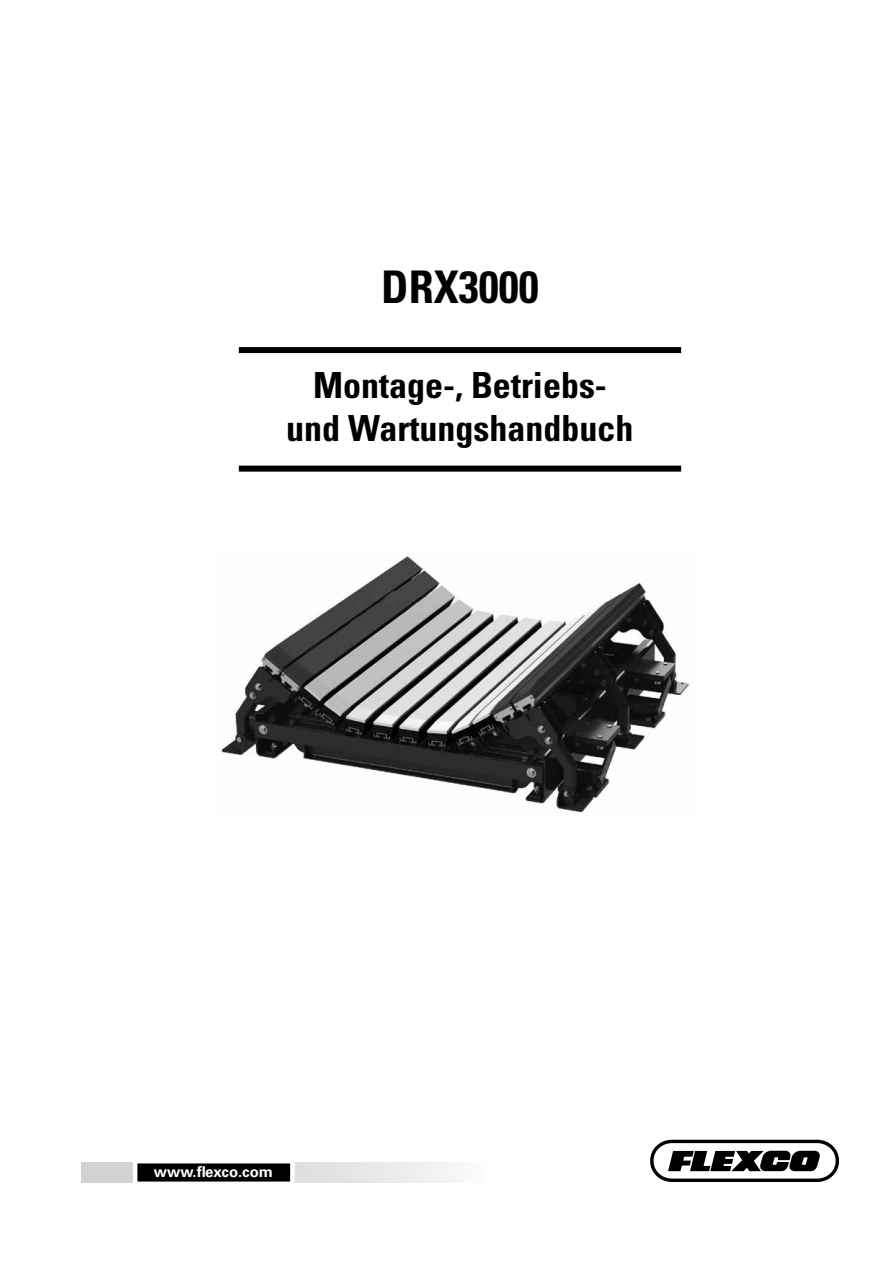
<style>
.page{position:relative;width:893px;height:1263px;background:#fff}
.page>*{position:absolute;margin:0;border:0;box-sizing:border-box;transform-origin:0 0}
.t1{font:700 condensed 45px "Univers LT Std";color:#000}
.t2{font:700 condensed 36px/43.2px "Univers LT Std";color:#000;text-align:center}
.t3{font:700 15.6px "Univers LT Std";color:#fff}
.t4{font:700 15px "Univers LT Std";color:#fff}
</style>
<div class="page">
<svg style="left:81px;top:1163px;width:371px;height:19px"></svg>
<div style="left:135px;top:1161px;width:157px;height:23px;background:#000"></div>
<div style="left:133px;top:1159px;width:162px;height:27px;border:4px solid #fff"></div>
<svg style="left:650px;top:1140px;width:189px;height:42px"></svg>
<img style="left:217px;top:556px;width:473px;height:257px">
<div style="left:239px;top:347px;width:442px;height:6px;background:#000"></div>
<div style="left:239px;top:466px;width:442px;height:6px;background:#000"></div>
<p class="t1" style="left:381px;top:260px;width:159px">DRX3000</p>
<p class="t2" style="left:286px;top:363px;width:349px">Montage-, Betriebs&shy;und Wartungshandbuch</p>
<p class="t4" style="left:154px;top:1162px;width:121px">www.flexco.com</p>
<p class="t3" style="left:140px;top:1163px;width:126px">www.flexco.com</p>
</div>
